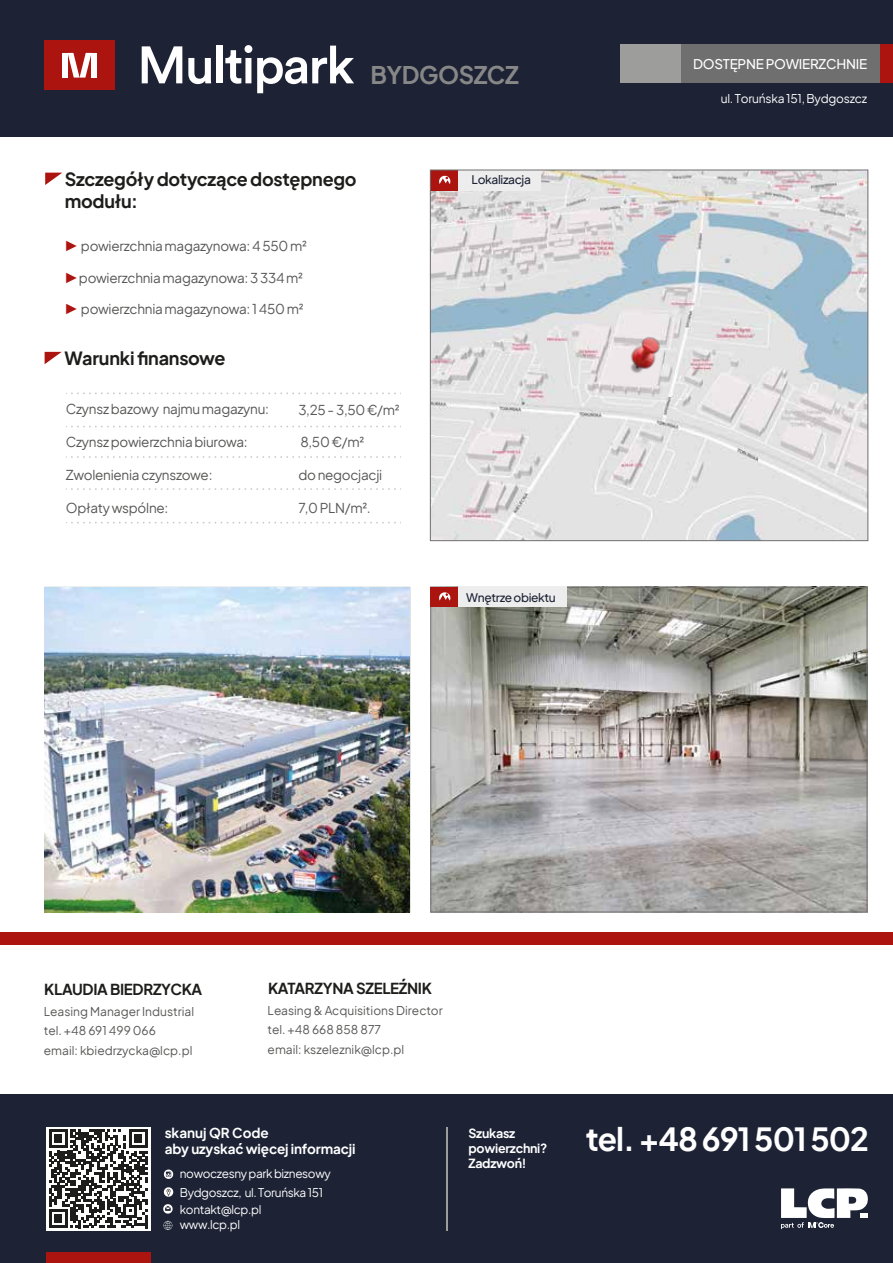
<style>
.page{position:relative;width:893px;height:1263px;background:#fff}
.page>*{position:absolute;margin:0;border:0;box-sizing:border-box;transform-origin:0 0}
.t1{font:700 31.5px "Plus Jakarta Sans";letter-spacing:-.03em;color:#fff}
.t2{font:700 24px "Plus Jakarta Sans";letter-spacing:-.02em;color:#878787}
.t3{font:700 18px/21.6px "Plus Jakarta Sans";letter-spacing:-.015em;color:#1d1d1b}
.t4{font:700 15px "Plus Jakarta Sans";letter-spacing:-.02em;color:#1d1d1b}
.t5{font:13.5px "Plus Jakarta Sans";letter-spacing:-.02em;color:#575756}
.t6{font:700 13.5px "Plus Jakarta Sans";letter-spacing:-.01em;color:#fff}
.t7{font:500 13.5px "Plus Jakarta Sans";letter-spacing:-.02em;color:#fff}
.t8{font:700 12.45px/15px "Plus Jakarta Sans";letter-spacing:-.02em;color:#fff}
.t9{font:12px/19.5px "Plus Jakarta Sans";color:#575756}
.t10{font:500 12px "Plus Jakarta Sans";letter-spacing:-.03em;color:#1d2335}
.t11{font:12px "Plus Jakarta Sans";letter-spacing:-.02em;color:#fff}
.t12{font:11.85px "Plus Jakarta Sans";letter-spacing:-.03em;color:#fff}
.s1{color:#ac1410}
</style>
<div class="page">
<img style="left:432px;top:172px;width:434px;height:367px">
<div style="left:430px;top:170px;width:29px;height:21px;background:#ac1410"></div>
<svg style="left:439px;top:175px;width:12px;height:9px"></svg>
<img style="left:621px;top:332px;width:48px;height:47px">
<div style="left:458px;top:170px;width:83px;height:21px;background:#ededed"></div>
<div style="left:0;top:932px;width:893px;height:13px;background:#ac1410"></div>
<div style="left:0;top:1094px;width:893px;height:169px;background:#1d2335"></div>
<div style="left:46px;top:1252px;width:105px;height:11px;background:#ac1410"></div>
<hr style="left:446px;top:1127px;width:2px;height:103px;background:#9d9d9c">
<div style="left:46px;top:1127px;width:105px;height:103px;background:#fff"></div>
<svg style="left:164px;top:1221px;width:8px;height:9px"></svg>
<svg style="left:164px;top:1169px;width:9px;height:10px"></svg>
<svg style="left:163px;top:1204px;width:10px;height:9px"></svg>
<svg style="left:164px;top:1187px;width:9px;height:10px"></svg>
<svg style="left:49px;top:1129px;width:99px;height:99px"></svg>
<svg style="left:781px;top:1188px;width:87px;height:41px"></svg>
<div style="left:0;top:0;width:893px;height:137px;background:#1d2335"></div>
<div style="left:880px;top:45px;width:13px;height:38px;background:#ac1410"></div>
<div style="left:680px;top:45px;width:200px;height:38px;background:#706f6f"></div>
<div style="left:620px;top:45px;width:60px;height:38px;background:#9d9d9c"></div>
<div style="left:44px;top:41px;width:71px;height:49px;background:#ac1410"></div>
<div style="left:92px;top:53px;width:5px;height:25px;background:#fff"></div>
<div style="left:62px;top:53px;width:6px;height:25px;background:#fff"></div>
<svg style="left:68px;top:53px;width:24px;height:25px"></svg>
<svg style="left:142px;top:46px;width:40px;height:37px"></svg>
<svg style="left:188px;top:58px;width:23px;height:26px"></svg>
<div style="left:217px;top:46px;width:6px;height:37px;background:#fff"></div>
<svg style="left:225px;top:45px;width:129px;height:48px"></svg>
<svg style="left:45px;top:173px;width:17px;height:12px"></svg>
<svg style="left:45px;top:352px;width:17px;height:12px"></svg>
<img style="left:430px;top:587px;width:438px;height:325px">
<div style="left:431px;top:587px;width:28px;height:20px;background:#ac1410"></div>
<svg style="left:439px;top:592px;width:12px;height:9px"></svg>
<div style="left:458px;top:586px;width:109px;height:21px;background:#ededed"></div>
<svg style="left:66px;top:456px;width:335px;height:2px"></svg>
<svg style="left:66px;top:426px;width:335px;height:1px"></svg>
<svg style="left:66px;top:393px;width:335px;height:1px"></svg>
<svg style="left:66px;top:488px;width:335px;height:2px"></svg>
<svg style="left:66px;top:522px;width:335px;height:1px"></svg>
<img style="left:44px;top:587px;width:366px;height:325px">
<h2 class="t2" style="left:370px;top:53px;width:150px">BYDGOSZCZ</h2>
<p class="t7" style="left:693px;top:53px;width:176px">DOSTĘPNE POWIERZCHNIE</p>
<p class="t11" style="left:721px;top:89px;width:148px">ul. Toruńska 151, Bydgoszcz</p>
<h3 class="t3" style="left:65px;top:167px;width:293px">Szczegóły dotyczące dostępnego modułu:</h3>
<p class="t5" style="left:65px;top:235px;width:244px"><span class="s1">▶</span> powierzchnia magazynowa: 4 550 m2</p>
<p class="t5" style="left:65px;top:266px;width:240px"><span class="s1">▶</span> powierzchnia magazynowa: 3 334 m2</p>
<p class="t5" style="left:65px;top:298px;width:240px"><span class="s1">▶</span> powierzchnia magazynowa: 1 450 m2</p>
<h3 class="t3" style="left:65px;top:346px;width:162px">Warunki finansowe</h3>
<p class="t10" style="left:472px;top:169px;width:61px">Lokalizacja</p>
<p class="t5" style="left:66px;top:398px;width:205px">Czynsz bazowy najmu magazynu:</p>
<p class="t5" style="left:66px;top:431px;width:183px">Czynsz powierzchnia biurowa:</p>
<p class="t5" style="left:66px;top:464px;width:148px">Zwolenienia czynszowe:</p>
<p class="t5" style="left:66px;top:497px;width:104px">Opłaty wspólne:</p>
<p class="t5" style="left:298px;top:399px;width:103px">3,25 - 3,50 €/m2</p>
<p class="t5" style="left:300px;top:431px;width:65px">8,50 €/m2</p>
<p class="t5" style="left:298px;top:464px;width:85px">do negocjacji</p>
<p class="t5" style="left:298px;top:497px;width:74px">7,0 PLN/m2.</p>
<p class="t10" style="left:466px;top:588px;width:91px">Wnętrze obiektu</p>
<p class="t4" style="left:44px;top:976px;width:159px">KLAUDIA BIEDRZYCKA</p>
<p class="t9" style="left:44px;top:1000px;width:152px">Leasing Manager Industrial tel. +48 691 499 066<br>email: kbiedrzycka@lcp.pl</p>
<p class="t4" style="left:268px;top:975px;width:165px">KATARZYNA SZELEŹNIK</p>
<p class="t9" style="left:268px;top:999px;width:177px">Leasing &amp; Acquisitions Director tel. +48 668 858 877<br>email: kszeleznik@lcp.pl</p>
<p class="t6" style="left:165px;top:1120px;width:106px">skanuj QR Code</p>
<p class="t6" style="left:165px;top:1137px;width:192px">aby uzyskać więcej informacji</p>
<p class="t12" style="left:180px;top:1164px;width:152px">nowoczesny park biznesowy</p>
<p class="t12" style="left:180px;top:1199px;width:83px">kontakt@lcp.pl</p>
<p class="t12" style="left:180px;top:1183px;width:145px">Bydgoszcz, ul. Toruńska 151</p>
<p class="t12" style="left:180px;top:1214px;width:62px">www.lcp.pl</p>
<p class="t8" style="left:468px;top:1124px;width:80px">Szukasz powierzchni?<br>Zadzwoń!</p>
<h1 class="t1" style="left:586px;top:1111px;width:285px">tel. +48 691 501 502</h1>
</div>
